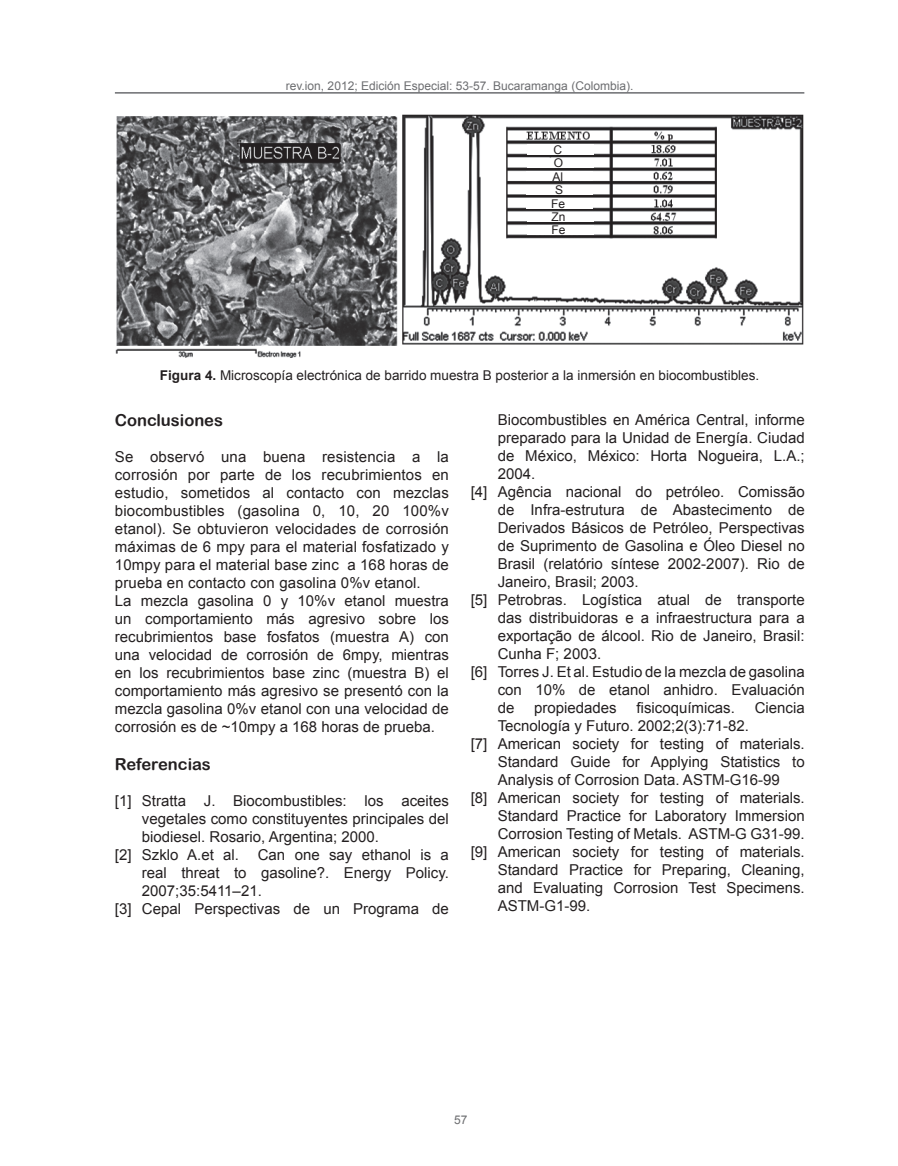
<style>
.page{position:relative;width:898px;height:1166px;background:#fff}
.page>*{position:absolute;margin:0;border:0;box-sizing:border-box;transform-origin:0 0}
.t1{font:16.5px "Arial Rounded MT Bold";color:#231f20}
.t2{font:15px/18px "Arial";color:#231f20}
.t3{font:13.5px "Arial";color:#231f20}
.t4{font:12px "Arial";color:#6c6d70}
.t5{font:12px/13.4px "Arial";color:#231f20;text-align:justify}
.s1{font-weight:700}
</style>
<div class="page">
<hr style="left:115px;top:92px;width:689px;height:2px;background:#6c6d70">
<img style="left:115px;top:115px;width:688px;height:243px">
<div style="left:526px;top:158px;width:67px;height:10px;background:#fff"></div>
<div style="left:526px;top:171px;width:66px;height:10px;background:#fff"></div>
<div style="left:526px;top:185px;width:66px;height:10px;background:#fff"></div>
<div style="left:526px;top:198px;width:66px;height:10px;background:#fff"></div>
<div style="left:526px;top:212px;width:67px;height:9px;background:#fff"></div>
<div style="left:526px;top:225px;width:67px;height:10px;background:#fff"></div>
<div style="left:527px;top:145px;width:66px;height:10px;background:#fff"></div>
<p class="t4" style="left:286px;top:77px;width:349px">rev.ion, 2012; Edición Especial: 53-57. Bucaramanga (Colombia).</p>
<p class="t5" style="left:552px;top:143px;width:12px">C O Al S</p>
<p class="t5" style="left:551px;top:197px;width:16px">Fe Zn Fe</p>
<p class="t3" style="left:160px;top:366px;width:600px"><span class="s1">Figura 4.</span> Microscopía electrónica de barrido muestra B posterior a la inmersión en biocombustibles.</p>
<p class="t1" style="left:115px;top:410px;width:110px">Conclusiones</p>
<p class="t2" style="left:115px;top:447px;width:335px">Se observó una buena resistencia a la corrosión por parte de los recubrimientos en estudio, sometidos al contacto con mezclas biocombustibles (gasolina 0, 10, 20 100%v etanol). Se obtuvieron velocidades de corrosión máximas de 6 mpy para el material fosfatizado y 10mpy para el material base zinc a 168 horas de prueba en contacto con gasolina 0%v etanol.<br>La mezcla gasolina 0 y 10%v etanol muestra un comportamiento más agresivo sobre los recubrimientos base fosfatos (muestra A) con una velocidad de corrosión de 6mpy, mientras en los recubrimientos base zinc (muestra B) el comportamiento más agresivo se presentó con la mezcla gasolina 0%v etanol con una velocidad de corrosión es de ~10mpy a 168 horas de prueba.</p>
<p class="t1" style="left:115px;top:754px;width:97px">Referencias</p>
<p class="t2" style="left:115px;top:791px;width:335px">[1] Stratta J. Biocombustibles: los aceites</p>
<p class="t2" style="left:142px;top:809px;width:308px">vegetales como constituyentes principales del</p>
<p class="t2" style="left:142px;top:827px;width:238px">biodiesel. Rosario, Argentina; 2000.</p>
<p class="t2" style="left:115px;top:845px;width:335px">[2] Szklo A.et al. Can one say ethanol is a</p>
<p class="t2" style="left:142px;top:863px;width:308px">real threat to gasoline?. Energy Policy.</p>
<p class="t2" style="left:142px;top:881px;width:121px">2007;35:5411–21.</p>
<p class="t2" style="left:115px;top:899px;width:335px">[3] Cepal Perspectivas de un Programa de</p>
<p class="t2" style="left:497px;top:410px;width:308px">Biocombustibles en América Central, informe</p>
<p class="t2" style="left:497px;top:428px;width:308px">preparado para la Unidad de Energía. Ciudad</p>
<p class="t2" style="left:497px;top:446px;width:308px">de México, México: Horta Nogueira, L.A.;</p>
<p class="t2" style="left:497px;top:464px;width:39px">2004.</p>
<p class="t2" style="left:470px;top:482px;width:335px">[4] Agência nacional do petróleo. Comissão</p>
<p class="t2" style="left:497px;top:500px;width:308px">de Infra-estrutura de Abastecimento de</p>
<p class="t2" style="left:497px;top:518px;width:308px">Derivados Básicos de Petróleo, Perspectivas</p>
<p class="t2" style="left:497px;top:536px;width:308px">de Suprimento de Gasolina e Óleo Diesel no</p>
<p class="t2" style="left:497px;top:554px;width:308px">Brasil (relatório síntese 2002-2007). Rio de</p>
<p class="t2" style="left:497px;top:572px;width:142px">Janeiro, Brasil; 2003.</p>
<p class="t2" style="left:470px;top:590px;width:335px">[5] Petrobras. Logística atual de transporte</p>
<p class="t2" style="left:497px;top:608px;width:308px">das distribuidoras e a infraestructura para a</p>
<p class="t2" style="left:497px;top:626px;width:308px">exportação de álcool. Rio de Janeiro, Brasil:</p>
<p class="t2" style="left:497px;top:644px;width:105px">Cunha F; 2003.</p>
<p class="t2" style="left:470px;top:662px;width:335px">[6] Torres J. Et al. Estudio de la mezcla de gasolina</p>
<p class="t2" style="left:497px;top:680px;width:308px">con 10% de etanol anhidro. Evaluación</p>
<p class="t2" style="left:497px;top:698px;width:18px">de</p>
<p class="t2" style="left:534px;top:698px;width:84px">propiedades</p>
<p class="t2" style="left:636px;top:698px;width:100px">fisicoquímicas.</p>
<p class="t2" style="left:754px;top:698px;width:52px">Ciencia</p>
<p class="t2" style="left:497px;top:716px;width:252px">Tecnología y Futuro. 2002;2(3):71-82.</p>
<p class="t2" style="left:470px;top:734px;width:335px">[7] American society for testing of materials.</p>
<p class="t2" style="left:497px;top:752px;width:308px">Standard Guide for Applying Statistics to</p>
<p class="t2" style="left:497px;top:770px;width:283px">Analysis of Corrosion Data. ASTM-G16-99</p>
<p class="t2" style="left:470px;top:788px;width:335px">[8] American society for testing of materials.</p>
<p class="t2" style="left:497px;top:806px;width:308px">Standard Practice for Laboratory Immersion</p>
<p class="t2" style="left:497px;top:824px;width:308px">Corrosion Testing of Metals. ASTM-G G31-99.</p>
<p class="t2" style="left:470px;top:842px;width:335px">[9] American society for testing of materials.</p>
<p class="t2" style="left:497px;top:860px;width:308px">Standard Practice for Preparing, Cleaning,</p>
<p class="t2" style="left:497px;top:878px;width:308px">and Evaluating Corrosion Test Specimens.</p>
<p class="t2" style="left:497px;top:896px;width:94px">ASTM-G1-99.</p>
<p class="t4" style="left:454px;top:1111px;width:15px">57</p>
</div>
